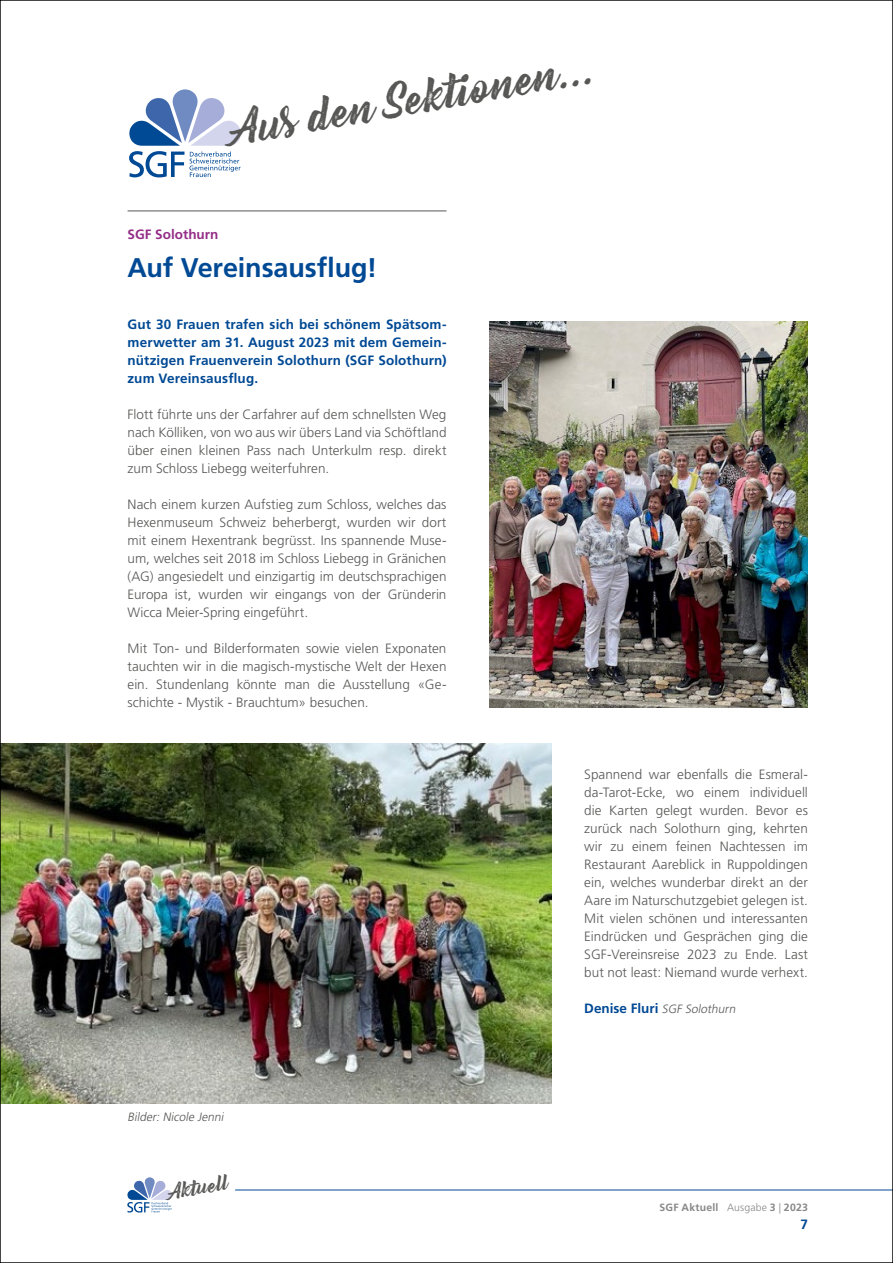
<style>
.page{position:relative;width:893px;height:1263px;background:#fff}
.page>*{position:absolute;margin:0;border:0;box-sizing:border-box;transform-origin:0 0}
.t1{font:42px "Bernadette Rough";color:#575756}
.t2{font:700 27px "Frutiger LT Std";letter-spacing:-.005em;color:#004994}
.t3{font:19.2px "Bernadette Rough";color:#575756}
.t4{font:300 13.5px/18px "Frutiger LT Std";color:#575756;text-align:justify}
.t5{font:700 13.5px/18px "Frutiger LT Std";letter-spacing:.01em;color:#004994;text-align:justify}
.t6{font:700 13.5px "Frutiger LT Std";color:#942d87}
.t7{font:italic 300 12px "Frutiger LT Std";color:#575756}
.t8{font:700 10.5px "Frutiger LT Std";letter-spacing:.02em;color:#878787}
.s1{font-weight:700;font-style:normal;font-size:13.5px;color:#004994}
.s2{font-weight:300}
</style>
<div class="page">
<img style="left:2px;top:743px;width:550px;height:360px">
<svg style="left:127px;top:1177px;width:45px;height:35px"></svg>
<hr style="left:235px;top:1190px;width:658px;height:1px;background:#004994">
<hr style="left:128px;top:210px;width:318px;height:1px;background:#575756">
<img style="left:489px;top:321px;width:319px;height:386px">
<svg style="left:129px;top:89px;width:112px;height:88px"></svg>
<h1 class="t1" style="left:225px;top:97px;width:370px;rotate:-10deg">Aus den Sektionen...</h1>
<p class="t6" style="left:128px;top:226px;width:93px">SGF Solothurn</p>
<h2 class="t2" style="left:128px;top:252px;width:251px">Auf Vereinsausflug!</h2>
<p class="t5" style="left:128px;top:315px;width:320px">Gut 30 Frauen trafen sich bei schönem Spätsom&shy;merwetter am 31. August 2023 mit dem Gemein&shy;nützigen Frauenverein Solothurn (SGF Solothurn) zum Vereinsausflug.</p>
<p class="t4" style="left:128px;top:406px;width:320px">Flott führte uns der Carfahrer auf dem schnellsten Weg nach Kölliken, von wo aus wir übers Land via Schöftland über einen kleinen Pass nach Unterkulm resp. direkt zum Schloss Liebegg weiterfuhren.</p>
<p class="t4" style="left:128px;top:496px;width:320px">Nach einem kurzen Aufstieg zum Schloss, welches das Hexenmuseum Schweiz beherbergt, wurden wir dort mit einem Hexentrank begrüsst. Ins spannende Muse&shy;um, welches seit 2018 im Schloss Liebegg in Gränichen (AG) angesiedelt und einzigartig im deutschsprachigen Europa ist, wurden wir eingangs von der Gründerin Wicca Meier-Spring eingeführt.</p>
<p class="t4" style="left:128px;top:640px;width:320px">Mit Ton- und Bilderformaten sowie vielen Exponaten tauchten wir in die magisch-mystische Welt der Hexen ein. Stundenlang könnte man die Ausstellung «Ge&shy;schichte - Mystik - Brauchtum» besuchen.</p>
<p class="t7" style="left:128px;top:1110px;width:100px">Bilder: Nicole Jenni</p>
<h3 class="t3" style="left:166px;top:1177px;width:62px;rotate:-10deg">Aktuell</h3>
<p class="t4" style="left:584px;top:766px;width:225px">Spannend war ebenfalls die Esmeral&shy;da-Tarot-Ecke, wo einem individuell die Karten gelegt wurden. Bevor es zurück nach Solothurn ging, kehrten wir zu einem feinen Nachtessen im Restaurant Aareblick in Ruppoldingen ein, welches wunderbar direkt an der Aare im Naturschutzgebiet gelegen ist.<br>Mit vielen schönen und interessanten Eindrücken und Gesprächen ging die SGF-Vereinsreise 2023 zu Ende. Last but not least: Niemand wurde verhext.</p>
<p class="t7" style="left:584px;top:1002px;width:155px"><span class="s1">De n i se F l u ri</span> SGF Solothurn</p>
<p class="t8" style="left:659px;top:1201px;width:150px">SGF Aktuell <span class="s2">Ausgabe</span> 3 <span class="s2">|</span> 2023</p>
<p class="t5" style="left:800px;top:1215px;width:9px">7</p>
</div>
